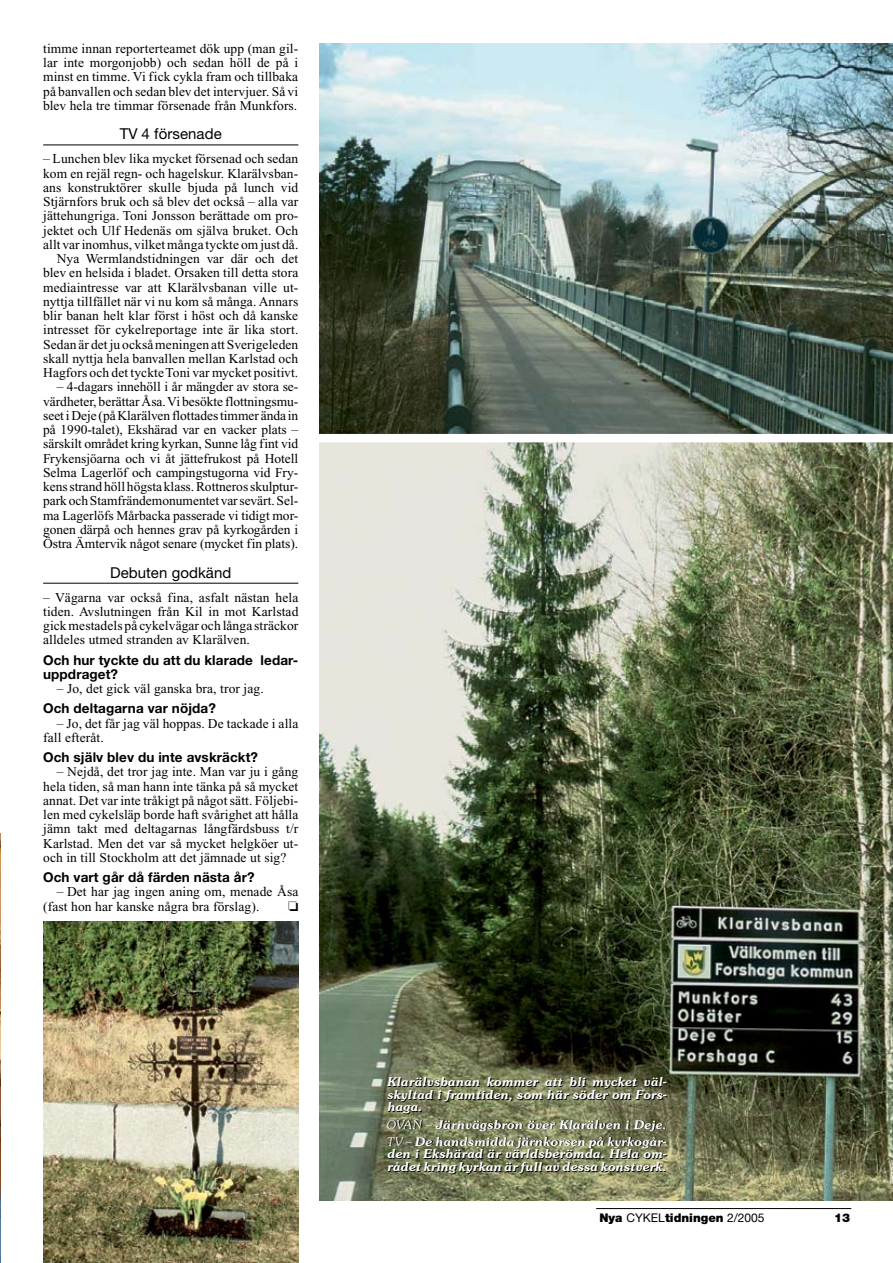
<style>
.page{position:relative;width:893px;height:1263px;background:#fff}
.page>*{position:absolute;margin:0;border:0;box-sizing:border-box;transform-origin:0 0}
.t1{font:15px "Helvetica Neue";letter-spacing:.005em;color:#000}
.t2{font:13.5px/14.2px "Times New Roman";letter-spacing:.01em;color:#000;text-align:justify}
.t3{font:700 13.5px/14.2px "Helvetica Neue";letter-spacing:.01em;color:#000}
.t4{font:italic 600 12px/12.8px "Souvenir";letter-spacing:.01em;color:#fff}
.t5{font:900 12px "Helvetica Neue";color:#000}
.s1{font-weight:300}
.s2{font-weight:400}
</style>
<div class="page">
<hr style="left:596px;top:1208px;width:255px;height:1px;background:#000">
<img style="left:320px;top:43px;width:573px;height:1157px">
<hr style="left:43px;top:145px;width:255px;height:1px;background:#000">
<hr style="left:43px;top:583px;width:255px;height:1px;background:#000">
<img style="left:0;top:833px;width:1px;height:430px">
<img style="left:43px;top:921px;width:255px;height:342px">
<svg style="left:320px;top:434px;width:573px;height:8px"></svg>
<p class="t2" style="left:43px;top:41px;width:257px">timme innan reporterteamet dök upp (man gil&shy;lar inte morgonjobb) och sedan höll de på i minst en timme. Vi fick cykla fram och tillbaka på banvallen och sedan blev det intervjuer. Så vi blev hela tre timmar försenade från Munkfors.</p>
<p class="t1" style="left:120px;top:125px;width:103px">TV 4 försenade</p>
<p class="t2" style="left:43px;top:152px;width:257px;text-align:right">– Lunchen blev lika mycket försenad och sedan kom en rejäl regn- och hagelskur. Klarälvsban&shy;ans konstruktörer skulle bjuda på lunch vid Stjärnfors bruk och så blev det också – alla var jättehungriga. Toni Jonsson berättade om pro&shy;jektet och Ulf Hedenäs om själva bruket. Och allt var inomhus, vilket många tyckte om just då.<br>Nya Wermlandstidningen var där och det blev en helsida i bladet. Orsaken till detta stora mediaintresse var att Klarälvsbanan ville ut&shy;nyttja tillfället när vi nu kom så många. Annars blir banan helt klar först i höst och då kanske intresset för cykelreportage inte är lika stort.<br>Sedan är det ju också meningen att Sverigeleden skall nyttja hela banvallen mellan Karlstad och Hagfors och det tyckte Toni var mycket positivt.</p>
<p class="t2" style="left:43px;top:380px;width:257px;text-indent:14px">– 4-dagars innehöll i år mängder av stora se&shy;värdheter, berättar Åsa. Vi besökte flottningsmu&shy;seet i Deje (på Klarälven flottades timmer ända in på 1990-talet), Ekshärad var en vacker plats – särskilt området kring kyrkan, Sunne låg fint vid Frykensjöarna och vi åt jättefrukost på Hotell Selma Lagerlöf och campingstugorna vid Fry&shy;kens strand höll högsta klass. Rottneros skulptur&shy;park och Stamfrändemonumentet var sevärt. Sel&shy;ma Lagerlöfs Mårbacka passerade vi tidigt mor&shy;gonen därpå och hennes grav på kyrkogården i Östra Ämtervik något senare (mycket fin plats).</p>
<p class="t1" style="left:110px;top:563px;width:123px">Debuten godkänd</p>
<p class="t2" style="left:43px;top:590px;width:257px">– Vägarna var också fina, asfalt nästan hela tiden. Avslutningen från Kil in mot Karlstad gick mestadels på cykelvägar och långa sträckor alldeles utmed stranden av Klarälven.</p>
<p class="t3" style="left:43px;top:652px;width:257px">Och hur tyckte du att du klarade ledar&shy;uppdraget?</p>
<p class="t2" style="left:57px;top:681px;width:209px">– Jo, det gick väl ganska bra, tror jag.</p>
<p class="t3" style="left:43px;top:701px;width:174px">Och deltagarna var nöjda?</p>
<p class="t2" style="left:43px;top:716px;width:257px;text-indent:14px">– Jo, det får jag väl hoppas. De tackade i alla fall efteråt.</p>
<p class="t3" style="left:43px;top:750px;width:217px">Och själv blev du inte avskräckt?</p>
<p class="t2" style="left:43px;top:765px;width:257px;text-indent:14px">– Nejdå, det tror jag inte. Man var ju i gång hela tiden, så man hann inte tänka på så mycket annat. Det var inte tråkigt på något sätt. Följebi&shy;len med cykelsläp borde haft svårighet att hålla jämn takt med deltagarnas långfärdsbuss t/r Karlstad. Men det var så mycket helgköer ut&shy;och in till Stockholm att det jämnade ut sig?</p>
<p class="t3" style="left:43px;top:870px;width:213px">Och vart går då färden nästa år?</p>
<p class="t2" style="left:43px;top:885px;width:257px;text-indent:14px">– Det har jag ingen aning om, menade Åsa (fast hon har kanske några bra förslag).</p>
<p class="t4" style="left:387px;top:1075px;width:281px;text-align:justify">Klarälvsbanan kommer att bli mycket väl&shy;skyltad i framtiden, som här söder om Fors&shy;haga.</p>
<p class="t4" style="left:387px;top:1116px;width:281px;line-height:17px"><span class="s1">OVAN –</span> Järnvägsbron över Klarälven i Deje.<br><span class="s1">TV –</span> De handsmidda järnkorsen på kyrkogår-</p>
<p class="t4" style="left:387px;top:1148px;width:281px">den i Ekshärad är världsberömda. Hela om&shy;rådet kring kyrkan är full av dessa konstverk.</p>
<p class="t5" style="left:599px;top:1210px;width:166px">Nya <span class="s2">CYKEL</span>tidningen <span class="s2">2/2005</span></p>
<p class="t5" style="left:834px;top:1210px;width:18px">13</p>
</div>
